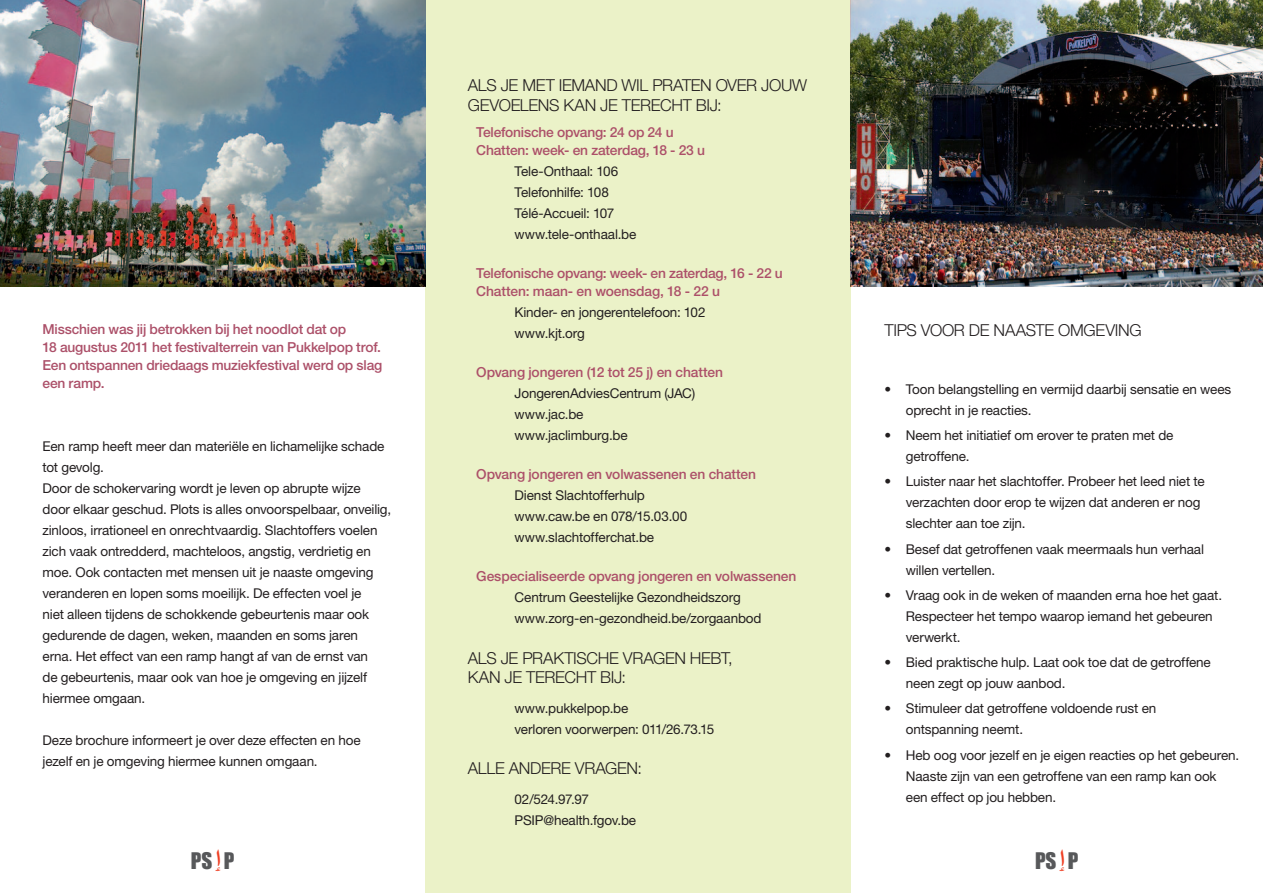
<style>
.page{position:relative;width:1263px;height:893px;background:#fff}
.page>*{position:absolute;margin:0;border:0;box-sizing:border-box;transform-origin:0 0}
.t1{font:21px "Impact";color:#57585a}
.t2{font:300 16.5px/19.5px "Helvetica Neue LT Std";letter-spacing:-.02em;color:#231f20}
.t3{font:500 13.8px/18px "Helvetica Neue LT Std";letter-spacing:-.015em;color:#ac5069}
.t4{font:13.5px/21px "Helvetica Neue LT Std";letter-spacing:-.01em;color:#231f20}
.s1{font-family:"Times New Roman";font-weight:700;font-size:27px;color:#ef3e22}
</style>
<div class="page">
<div style="left:425px;top:0;width:425px;height:893px;background:#ebf2c8"></div>
<img style="left:0;top:0;width:425px;height:286px">
<img style="left:850px;top:0;width:413px;height:286px">
<p class="t3" style="left:43px;top:320px;width:341px">Misschien was jij betrokken bij het noodlot dat op<br>18 augustus 2011 het festivalterrein van Pukkelpop trof.<br>Een ontspannen driedaags muziekfestival werd op slag een ramp.</p>
<p class="t4" style="left:43px;top:435px;width:350px">Een ramp heeft meer dan materiële en lichamelijke schade tot gevolg.<br>Door de schokervaring wordt je leven op abrupte wijze door elkaar geschud. Plots is alles onvoorspelbaar, onveilig, zinloos, irrationeel en onrechtvaardig. Slachtoffers voelen zich vaak ontredderd, machteloos, angstig, verdrietig en moe. Ook contacten met mensen uit je naaste omgeving veranderen en lopen soms moeilijk. De effecten voel je<br>niet alleen tijdens de schokkende gebeurtenis maar ook gedurende de dagen, weken, maanden en soms jaren erna. Het effect van een ramp hangt af van de ernst van<br>de gebeurtenis, maar ook van hoe je omgeving en jijzelf hiermee omgaan.</p>
<p class="t4" style="left:43px;top:729px;width:320px">Deze brochure informeert je over deze effecten en hoe jezelf en je omgeving hiermee kunnen omgaan.</p>
<p class="t2" style="left:468px;top:75px;width:341px">ALS JE MET IEMAND WIL PRATEN OVER JOUW<br>GEVOELENS KAN JE TERECHT BIJ:</p>
<p class="t3" style="left:476px;top:123px;width:230px">Telefonische opvang: 24 op 24 u<br>Chatten: week- en zaterdag, 18 - 23 u</p>
<p class="t4" style="left:514px;top:161px;width:123px">Tele-Onthaal: 106<br>Telefonhilfe: 108<br>Télé-Accueil: 107 www.tele-onthaal.be</p>
<p class="t3" style="left:476px;top:264px;width:308px">Telefonische opvang: week- en zaterdag, 16 - 22 u<br>Chatten: maan- en woensdag, 18 - 22 u</p>
<p class="t4" style="left:514px;top:302px;width:192px">Kinder- en jongerentelefoon: 102 www.kjt.org</p>
<p class="t3" style="left:476px;top:363px;width:248px">Opvang jongeren (12 tot 25 j) en chatten</p>
<p class="t4" style="left:514px;top:383px;width:182px">JongerenAdviesCentrum (JAC) www.jac.be www.jaclimburg.be</p>
<p class="t3" style="left:476px;top:465px;width:281px">Opvang jongeren en volwassenen en chatten</p>
<p class="t4" style="left:514px;top:485px;width:174px">Dienst Slachtofferhulp www.caw.be en 078/15.03.00 www.slachtofferchat.be</p>
<p class="t3" style="left:476px;top:567px;width:321px">Gespecialiseerde opvang jongeren en volwassenen</p>
<p class="t4" style="left:514px;top:587px;width:248px">Centrum Geestelijke Gezondheidszorg www.zorg-en-gezondheid.be/zorgaanbod</p>
<p class="t2" style="left:468px;top:648px;width:266px">ALS JE PRAKTISCHE VRAGEN HEBT,<br>KAN JE TERECHT BIJ:</p>
<p class="t4" style="left:514px;top:697px;width:201px">www.pukkelpop.be<br>verloren voorwerpen: 011/26.73.15</p>
<p class="t2" style="left:468px;top:758px;width:176px">ALLE ANDERE VRAGEN:</p>
<p class="t4" style="left:514px;top:788px;width:123px">02/524.97.97<br>PSIP@health.fgov.be</p>
<p class="t2" style="left:884px;top:320px;width:259px">TIPS VOOR DE NAASTE OMGEVING</p>
<p class="t4" style="left:906px;top:378px;width:327px;text-indent:-21px">• Toon belangstelling en vermijd daarbij sensatie en wees oprecht in je reacties.</p>
<p class="t4" style="left:906px;top:424px;width:269px;text-indent:-21px">• Neem het initiatief om erover te praten met de getroffene.</p>
<p class="t4" style="left:906px;top:471px;width:300px;text-indent:-21px">• Luister naar het slachtoffer. Probeer het leed niet te verzachten door erop te wijzen dat anderen er nog slechter aan toe zijn.</p>
<p class="t4" style="left:906px;top:538px;width:300px;text-indent:-21px">• Besef dat getroffenen vaak meermaals hun verhaal willen vertellen.</p>
<p class="t4" style="left:906px;top:584px;width:318px;text-indent:-21px">• Vraag ook in de weken of maanden erna hoe het gaat.<br>Respecteer het tempo waarop iemand het gebeuren verwerkt.</p>
<p class="t4" style="left:906px;top:652px;width:307px;text-indent:-21px">• Bied praktische hulp. Laat ook toe dat de getroffene neen zegt op jouw aanbod.</p>
<p class="t4" style="left:906px;top:698px;width:252px;text-indent:-21px">• Stimuleer dat getroffene voldoende rust en ontspanning neemt.</p>
<p class="t4" style="left:906px;top:744px;width:335px;text-indent:-21px">• Heb oog voor jezelf en je eigen reacties op het gebeuren.<br>Naaste zijn van een getroffene van een ramp kan ook een effect op jou hebben.</p>
<h1 class="t1" style="left:191px;top:844px;width:45px">PS <span class="s1">ٳ</span> P</h1>
<h1 class="t1" style="left:1035px;top:844px;width:45px">PS <span class="s1">ٳ</span> P</h1>
</div>
